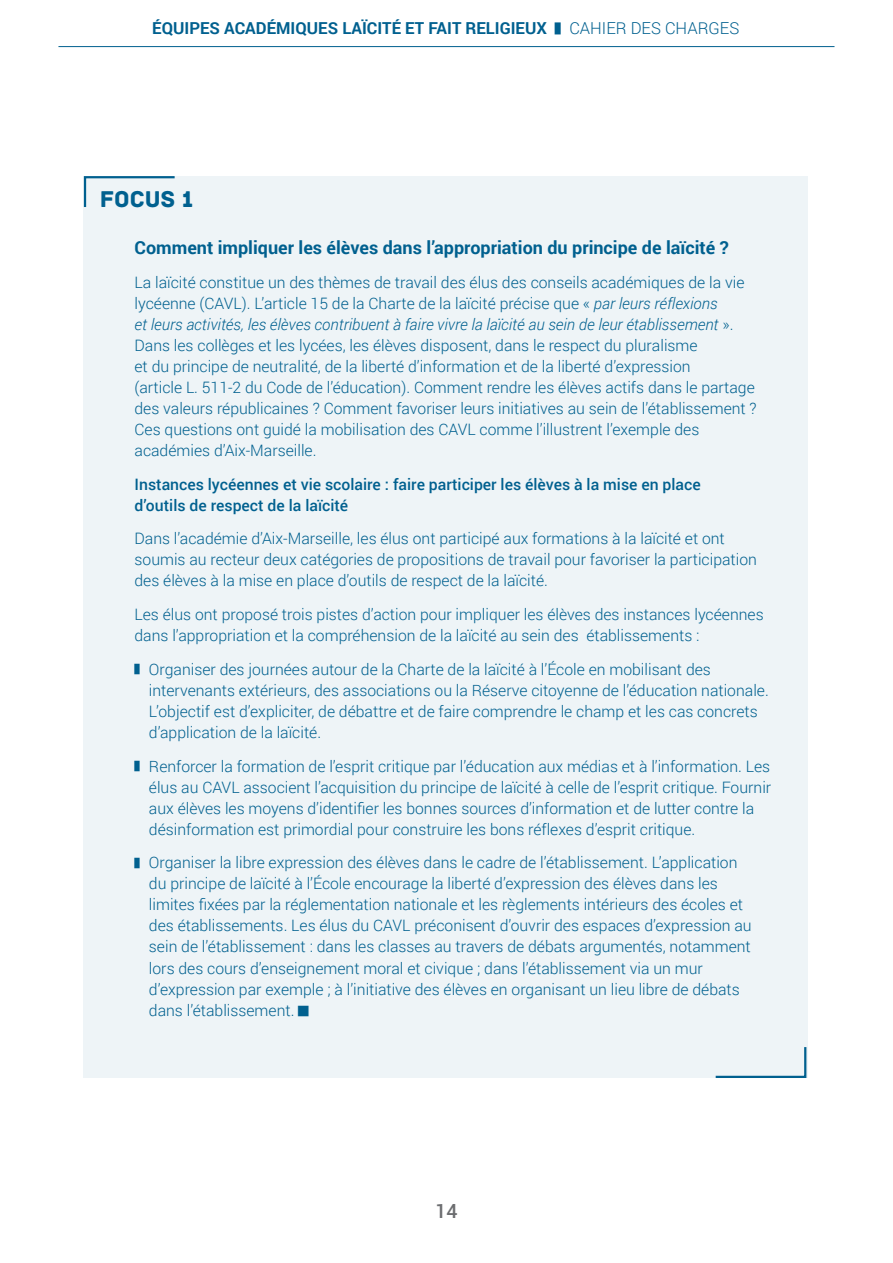
<style>
.page{position:relative;width:893px;height:1263px;background:#fff}
.page>*{position:absolute;margin:0;border:0;box-sizing:border-box;transform-origin:0 0}
.titre1F{font:24px "Archive";color:#00608f}
.t1{font:500 19.5px "Roboto";color:#6c6d70}
.liste1{font:700 18px "Roboto";color:#00608f}
.t2{font:700 16.5px "Roboto";color:#00608f}
.liste1-2{font:300 15.75px/21px "Roboto";color:#00608f}
.liste1-3{font:500 15.75px/21px "Roboto";color:#00608f}
.s1{font-family:"Koz Go Pr 6 N";font-weight:400;font-size:12px}
.s2{font-weight:300}
.s3{font-style:italic}
.s4{font-family:"Koz Go Pr 6 N";font-weight:400;font-size:10.5px}
</style>
<div class="page">
<hr style="left:58px;top:46px;width:776px;height:1px;background:#00608f">
<div style="left:84px;top:176px;width:724px;height:902px;background:#eef4f7"></div>
<svg style="left:83px;top:176px;width:92px;height:33px"></svg>
<svg style="left:715px;top:1047px;width:92px;height:31px"></svg>
<p class="t2" style="left:152px;top:17px;width:589px">ÉQUIPES ACADÉMIQUES LAÏCITÉ ET FAIT RELIGIEUX <span class="s1">▌</span> <span class="s2">CAHIER DES CHARGES</span></p>
<p class="titre1F" style="left:100px;top:185px;width:95px">FOCUS 1</p>
<p class="liste1" style="left:135px;top:235px;width:596px">Comment impliquer les élèves dans l’appropriation du principe de laïcité ?</p>
<p class="liste1-2" style="left:135px;top:271px;width:624px">La laïcité constitue un des thèmes de travail des élus des conseils académiques de la vie lycéenne (CAVL). L’article 15 de la Charte de la laïcité précise que « <span class="s3">par leurs réflexions<br>et leurs activités, les élèves contribuent à faire vivre la laïcité au sein de leur établissement</span> ».<br>Dans les collèges et les lycées, les élèves disposent, dans le respect du pluralisme<br>et du principe de neutralité, de la liberté d’information et de la liberté d’expression<br>(article L. 511-2 du Code de l’éducation). Comment rendre les élèves actifs dans le partage des valeurs républicaines ? Comment favoriser leurs initiatives au sein de l’établissement ?<br>Ces questions ont guidé la mobilisation des CAVL comme l’illustrent l’exemple des académies d’Aix-Marseille.</p>
<p class="liste1-3" style="left:135px;top:473px;width:568px">Instances lycéennes et vie scolaire : faire participer les élèves à la mise en place d’outils de respect de la laïcité</p>
<p class="liste1-2" style="left:135px;top:528px;width:624px">Dans l’académie d’Aix-Marseille, les élus ont participé aux formations à la laïcité et ont soumis au recteur deux catégories de propositions de travail pour favoriser la participation des élèves à la mise en place d’outils de respect de la laïcité.</p>
<p class="liste1-2" style="left:135px;top:603px;width:631px">Les élus ont proposé trois pistes d’action pour impliquer les élèves des instances lycéennes dans l’appropriation et la compréhension de la laïcité au sein des établissements :</p>
<p class="liste1-2" style="left:149px;top:658px;width:621px;text-indent:-14px"><span class="s4">▌</span> Organiser des journées autour de la Charte de la laïcité à l’École en mobilisant des intervenants extérieurs, des associations ou la Réserve citoyenne de l’éducation nationale.<br>L’objectif est d’expliciter, de débattre et de faire comprendre le champ et les cas concrets d’application de la laïcité.</p>
<p class="liste1-2" style="left:149px;top:755px;width:624px;text-indent:-14px"><span class="s4">▌</span> Renforcer la formation de l’esprit critique par l’éducation aux médias et à l’information. Les élus au CAVL associent l’acquisition du principe de laïcité à celle de l’esprit critique. Fournir aux élèves les moyens d’identifier les bonnes sources d’information et de lutter contre la désinformation est primordial pour construire les bons réflexes d’esprit critique.</p>
<p class="liste1-2" style="left:149px;top:852px;width:604px;text-indent:-14px"><span class="s4">▌</span> Organiser la libre expression des élèves dans le cadre de l’établissement. L’application du principe de laïcité à l’École encourage la liberté d’expression des élèves dans les limites fixées par la réglementation nationale et les règlements intérieurs des écoles et des établissements. Les élus du CAVL préconisent d’ouvrir des espaces d’expression au sein de l’établissement : dans les classes au travers de débats argumentés, notamment lors des cours d’enseignement moral et civique ; dans l’établissement via un mur d’expression par exemple ; à l’initiative des élèves en organisant un lieu libre de débats dans l’établissement. <span class="s4">█</span></p>
<p class="t1" style="left:435px;top:1197px;width:24px">14</p>
</div>
